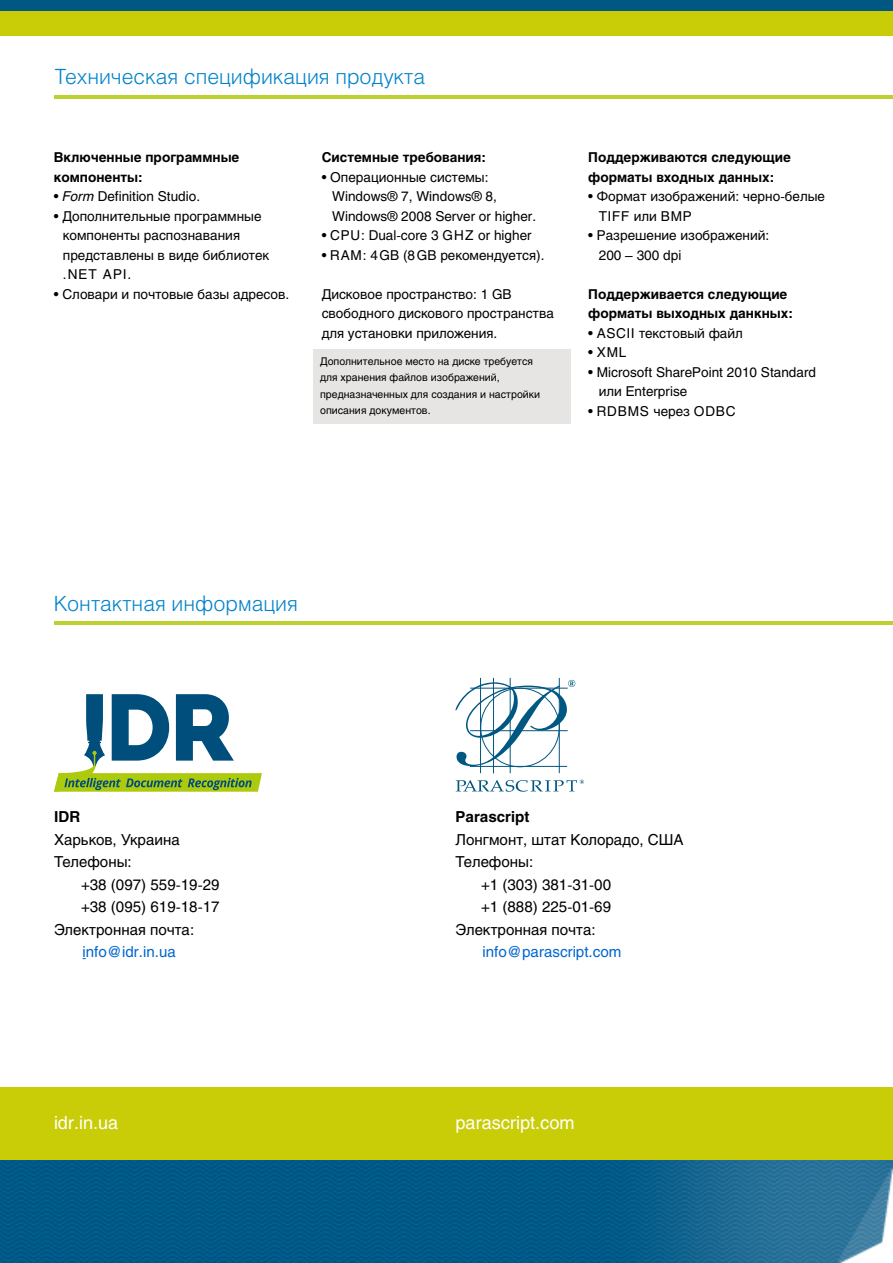
<style>
.page{position:relative;width:893px;height:1263px;background:#fff}
.page>*{position:absolute;margin:0;border:0;box-sizing:border-box;transform-origin:0 0}
.t1{font:21px "Helios Light C";color:#0083cb}
.t2{font:18px "Helios C";color:#fff}
.t3{font:15px/22.5px "Helios C";color:#000}
.t4{font:15px "Helios C";color:#0067cf}
.t5{font:700 15px "Helios C";color:#000}
.t6{font:13.5px/19.5px "Helios C";color:#000}
.t7{font:700 13.5px/19.5px "Helios C";color:#000}
.t8{font:13.5px "Helios C";letter-spacing:.06em;color:#000}
.t9{font:10.5px/16.5px "Helios C";color:#000}
.s1{font-style:italic}
</style>
<div class="page">
<div style="left:0;top:0;width:893px;height:36px;background:#c9cd07"></div>
<div style="left:0;top:0;width:893px;height:10px;background:#005782"></div>
<img style="left:0;top:1160px;width:893px;height:103px">
<div style="left:0;top:1087px;width:893px;height:73px;background:#c9cd07"></div>
<hr style="left:480px;top:678px;width:1px;height:95px;background:#005781">
<hr style="left:470px;top:766px;width:97px;height:1px;background:#005781">
<hr style="left:559px;top:678px;width:1px;height:95px;background:#005781">
<hr style="left:510px;top:678px;width:1px;height:95px;background:#005781">
<hr style="left:493px;top:678px;width:1px;height:95px;background:#005781">
<svg style="left:456px;top:780px;width:128px;height:12px"></svg>
<svg style="left:455px;top:680px;width:120px;height:86px"></svg>
<svg style="left:54px;top:694px;width:208px;height:98px"></svg>
<hr style="left:55px;top:95px;width:838px;height:3px;background:#bdd031">
<hr style="left:55px;top:621px;width:838px;height:3px;background:#bdd031">
<div style="left:313px;top:349px;width:258px;height:75px;background:#e7e5e4"></div>
<h1 class="t1" style="left:55px;top:64px;width:372px">Техническая спецификация продукта</h1>
<p class="t7" style="left:54px;top:148px;width:187px">Включенные программные компоненты:</p>
<p class="t6" style="left:54px;top:187px;width:148px">• <span class="s1">Form</span> Definition Studio.</p>
<p class="t6" style="left:63px;top:206px;width:208px;text-indent:-9px">• Дополнительные программные компоненты распознавания представлены в виде библиотек .NET API.</p>
<p class="t6" style="left:54px;top:284px;width:237px">• Словари и почтовые базы адресов.</p>
<p class="t7" style="left:322px;top:148px;width:166px">Системные требования:</p>
<p class="t6" style="left:332px;top:167px;width:206px;text-indent:-11px">• Операционные системы:<br>Windows® 7, Windows® 8,<br>Windows® 2008 Server or higher.</p>
<p class="t6" style="left:322px;top:226px;width:212px">• CPU: Dual-core 3 GHZ or higher</p>
<p class="t6" style="left:322px;top:245px;width:224px">• RAM: 4GB (8GB рекомендуется).</p>
<p class="t6" style="left:322px;top:284px;width:234px">Дисковое пространство: 1 GB свободного дискового пространства для установки приложения.</p>
<p class="t9" style="left:320px;top:353px;width:222px">Дополнительное место на диске требуется для хранения файлов изображений, предназначенных для создания и настройки описания документов.</p>
<p class="t7" style="left:588px;top:148px;width:204px">Поддерживаются следующие форматы входных данных:</p>
<p class="t6" style="left:599px;top:187px;width:228px;text-indent:-11px">• Формат изображений: черно-белые<br>TIFF или BMP</p>
<p class="t6" style="left:599px;top:226px;width:172px;text-indent:-11px">• Разрешение изображений:<br>200 – 300 dpi</p>
<p class="t7" style="left:588px;top:284px;width:206px">Поддерживается следующие форматы выходных данкных:</p>
<p class="t6" style="left:588px;top:323px;width:156px">• ASCII текстовый файл</p>
<p class="t6" style="left:588px;top:343px;width:40px">• XML</p>
<p class="t6" style="left:599px;top:362px;width:219px;text-indent:-11px">• Microsoft SharePoint 2010 Standard или Enterprise</p>
<p class="t8" style="left:588px;top:403px;width:149px">• RDBMS через ODBC</p>
<h1 class="t1" style="left:54px;top:591px;width:245px">Контактная информация</h1>
<p class="t5" style="left:54px;top:808px;width:28px">IDR</p>
<p class="t3" style="left:54px;top:828px;width:127px">Харьков, Украина<br>Телефоны:</p>
<p class="t3" style="left:81px;top:873px;width:140px">+38 (097) 559-19-29</p>
<p class="t3" style="left:81px;top:895px;width:140px">+38 (095) 619-18-17</p>
<p class="t3" style="left:54px;top:918px;width:142px">Электронная почта:</p>
<p class="t4" style="left:82px;top:943px;width:95px">info@idr.in.ua</p>
<p class="t5" style="left:455px;top:808px;width:75px">Parascript</p>
<p class="t3" style="left:455px;top:828px;width:230px">Лонгмонт, штат Колорадо, США</p>
<p class="t3" style="left:455px;top:850px;width:79px">Телефоны:</p>
<p class="t3" style="left:481px;top:873px;width:132px">+1 (303) 381-31-00</p>
<p class="t3" style="left:481px;top:895px;width:132px">+1 (888) 225-01-69</p>
<p class="t3" style="left:455px;top:918px;width:142px">Электронная почта:</p>
<p class="t4" style="left:482px;top:943px;width:141px">info@parascript.com</p>
<h2 class="t2" style="left:54px;top:1112px;width:66px">idr.in.ua</h2>
<h2 class="t2" style="left:455px;top:1112px;width:121px">parascript.com</h2>
</div>
